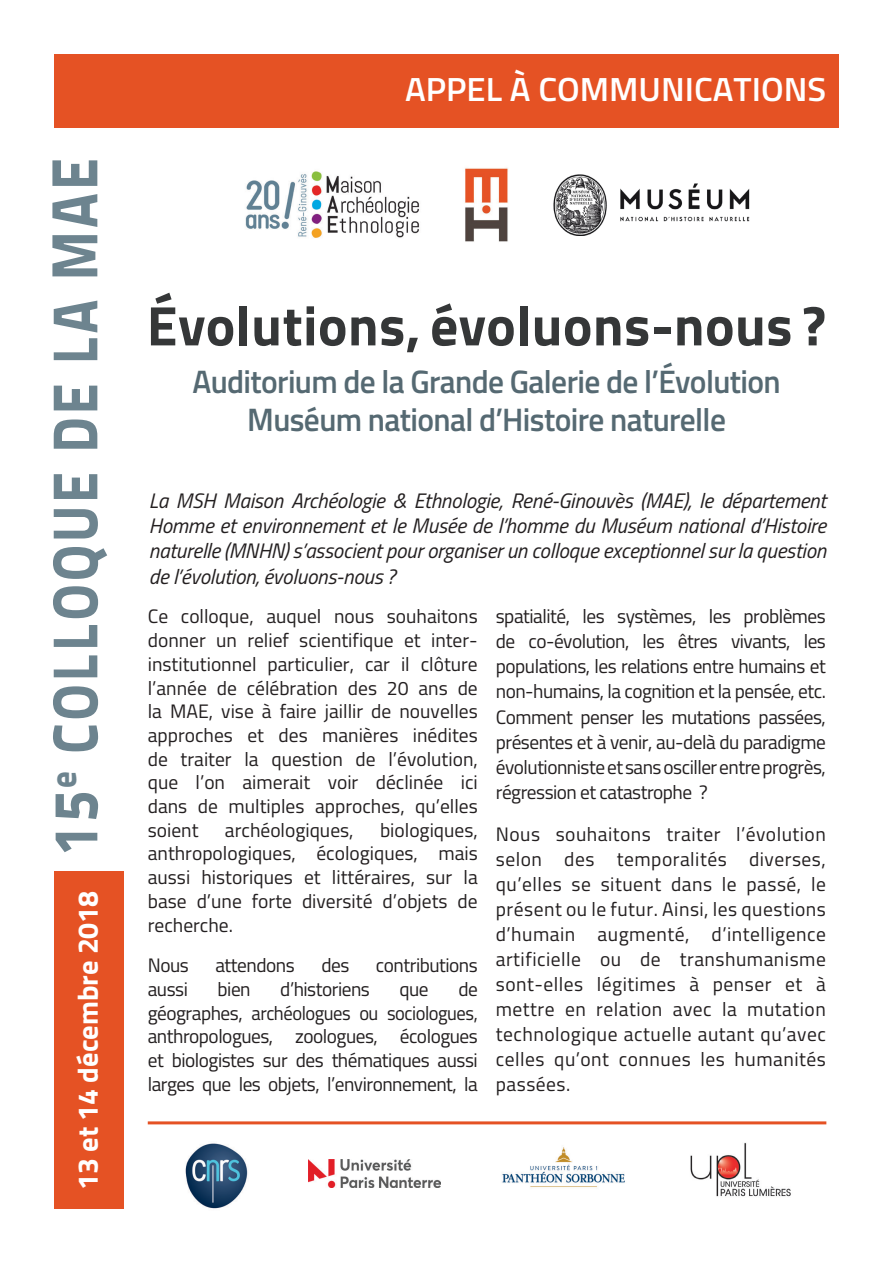
<style>
.page{position:relative;width:893px;height:1263px;background:#fff}
.page>*{position:absolute;margin:0;border:0;box-sizing:border-box;transform-origin:0 0}
.t1{font:63.3px "Titillium Text 25 L 999 wt";letter-spacing:.05em;color:#6d848f;scale:.9 1}
.t2{font:700 55.8px "Titillium";letter-spacing:.01em;color:#353738}
.t3{font:600 33.45px "Titillium";color:#fff}
.t4{font:600 32.4px "Titillium";letter-spacing:-.02em;color:#556972}
.t5{font:700 28.5px "Titillium";color:#fff}
.t6{font:italic 21px/25.2px "Titillium";letter-spacing:-.01em;color:#231f20;text-align:justify}
.t7{font:19.5px/23.7px "Titillium";color:#231f20;text-align:justify}
.t8{font:19.5px "Titillium";letter-spacing:-.025em;color:#231f20}
.s1{font-size:65.1px}
</style>
<div class="page">
<div style="left:54px;top:54px;width:785px;height:73px;background:#e55224"></div>
<hr style="left:148px;top:1121px;width:678px;height:3px;background:#e55224">
<img style="left:553px;top:175px;width:197px;height:60px">
<div style="left:54px;top:871px;width:70px;height:337px;background:#e55224"></div>
<img style="left:464px;top:168px;width:44px;height:74px">
<img style="left:185px;top:1143px;width:63px;height:66px">
<img style="left:308px;top:1159px;width:132px;height:29px">
<img style="left:502px;top:1147px;width:123px;height:41px">
<img style="left:690px;top:1142px;width:101px;height:55px">
<img style="left:245px;top:171px;width:175px;height:67px">
<p class="t1" style="left:25px;top:854px;width:775px;rotate:-90deg">15<sup>e</sup> COLLOQUE DE LA <span class="s1">MAE</span></p>
<p class="t5" style="left:66px;top:1190px;width:301px;rotate:-90deg">13 et 14 décembre 2018</p>
<p class="t3" style="left:405px;top:64px;width:423px">APPEL À COMMUNICATIONS</p>
<p class="t2" style="left:147px;top:283px;width:681px">Évolutions, évoluons-nous ?</p>
<p class="t4" style="left:192px;top:357px;width:590px">Auditorium de la Grande Galerie de l’Évolution</p>
<p class="t4" style="left:247px;top:395px;width:480px">Muséum national d’Histoire naturelle</p>
<p class="t6" style="left:149px;top:487px;width:679px">La MSH Maison Archéologie &amp; Ethnologie, René-Ginouvès (MAE), le département Homme et environnement et le Musée de l’homme du Muséum national d’Histoire naturelle (MNHN) s’associent pour organiser un colloque exceptionnel sur la question de l’évolution, évoluons-nous ?</p>
<p class="t7" style="left:148px;top:604px;width:332px">Ce colloque, auquel nous souhaitons donner un relief scientifique et inter&shy;institutionnel particulier, car il clôture l’année de célébration des 20 ans de la MAE, vise à faire jaillir de nouvelles approches et des manières inédites de traiter la question de l’évolution, que l’on aimerait voir déclinée ici dans de multiples approches, qu’elles soient</p>
<p class="t7" style="left:225px;top:817px;width:130px">archéologiques,</p>
<p class="t7" style="left:148px;top:817px;width:332px;text-indent:232px">biologiques, anthropologiques, écologiques, mais aussi historiques et littéraires, sur la base d’une forte diversité d’objets de recherche.</p>
<p class="t7" style="left:148px;top:952px;width:43px">Nous</p>
<p class="t8" style="left:215px;top:951px;width:81px">attendons</p>
<p class="t7" style="left:321px;top:952px;width:29px">des</p>
<p class="t8" style="left:376px;top:951px;width:103px">contributions</p>
<p class="t7" style="left:148px;top:976px;width:42px">aussi</p>
<p class="t7" style="left:218px;top:976px;width:35px">bien</p>
<p class="t8" style="left:280px;top:975px;width:91px">d’historiens</p>
<p class="t7" style="left:399px;top:976px;width:31px">que</p>
<p class="t7" style="left:148px;top:976px;width:332px;text-indent:311px">de géographes, archéologues ou sociologues, anthropologues, zoologues, écologues et biologistes sur des thématiques aussi larges que les objets, l’environnement, la</p>
<p class="t7" style="left:496px;top:603px;width:332px;line-height:25px">spatialité, les systèmes, les problèmes de co-évolution, les êtres vivants, les populations, les relations entre humains et non-humains, la cognition et la pensée, etc.<br>Comment penser les mutations passées, présentes et à venir, au-delà du paradigme évolutionniste et sans osciller entre progrès, régression et catastrophe ?</p>
<p class="t7" style="left:496px;top:820px;width:332px;line-height:25px">Nous souhaitons traiter l’évolution selon des temporalités diverses, qu’elles se situent dans le passé, le présent ou le futur. Ainsi, les questions d’humain augmenté, d’intelligence artificielle ou de transhumanisme sont-elles légitimes à penser et à mettre en relation avec la mutation technologique actuelle autant qu’avec celles qu’ont connues les humanités passées.</p>
</div>
